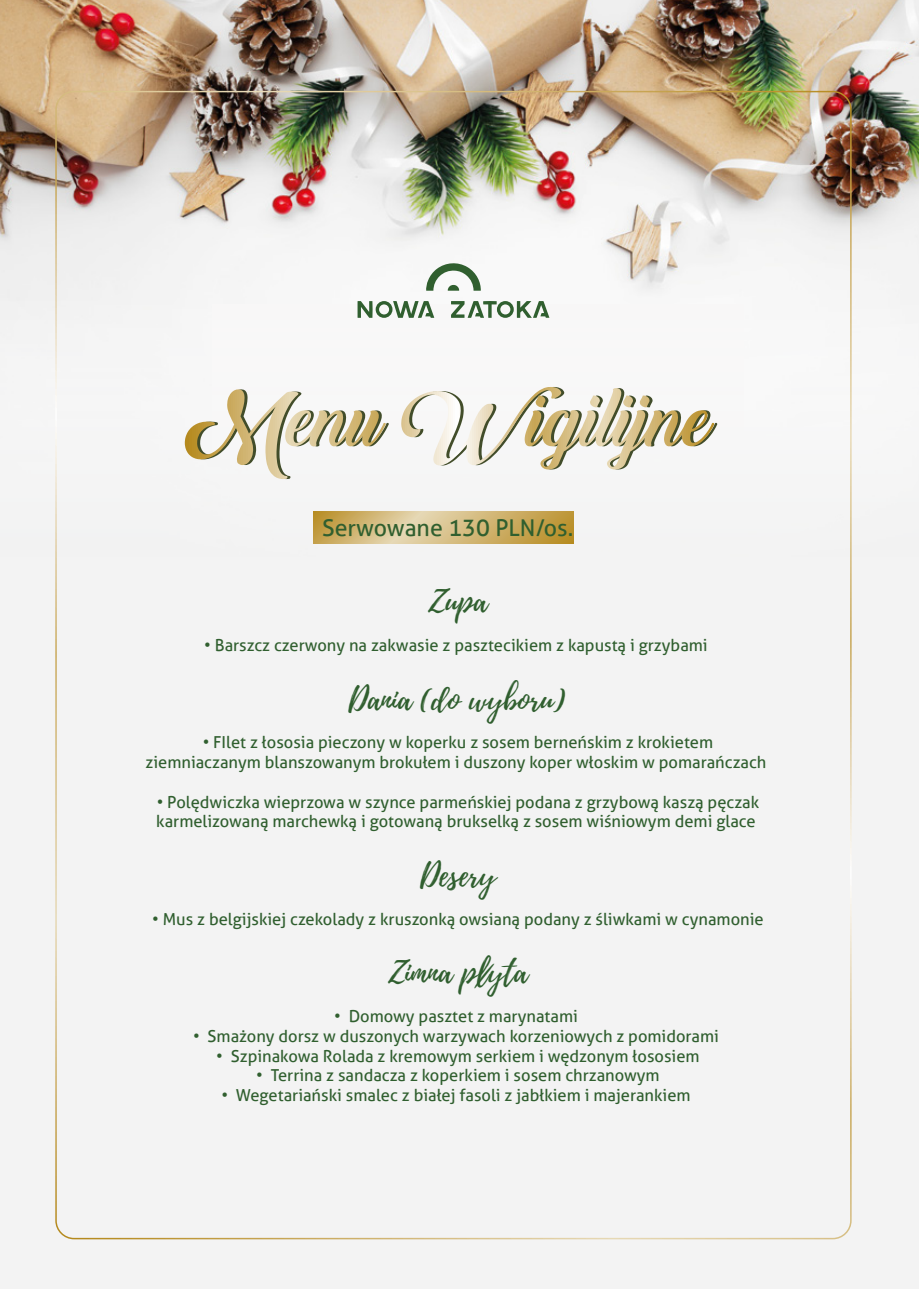
<style>
.page{position:relative;width:919px;height:1289px;background:#fff}
.page>*{position:absolute;margin:0;border:0;box-sizing:border-box;transform-origin:0 0}
.t1{font:31.5px "Playlist Script";color:#305f2f}
.t2{font:23.1px "Aller";color:#305f2f}
.t3{font:16.5px/19.8px "Aller";color:#305f2f;text-align:center}
</style>
<div class="page">
<img style="left:0;top:0;width:918px;height:284px">
<div style="left:0;top:284px;width:918px;height:1004px;background:#f3f3f3"></div>
<svg style="left:188px;top:387px;width:529px;height:92px"></svg>
<svg style="left:401px;top:387px;width:149px;height:78px"></svg>
<svg style="left:357px;top:301px;width:77px;height:17px"></svg>
<svg style="left:451px;top:301px;width:98px;height:17px"></svg>
<svg style="left:425px;top:261px;width:56px;height:30px"></svg>
<svg style="left:313px;top:511px;width:260px;height:33px"></svg>
<h2 class="t2" style="left:322px;top:514px;width:253px">Serwowane 130 PLN/os.</h2>
<h1 class="t1" style="left:428px;top:579px;width:61px">Zupa</h1>
<p class="t3" style="left:204px;top:635px;width:505px">• Barszcz czerwony na zakwasie z pasztecikiem z kapustą i grzybami</p>
<h1 class="t1" style="left:348px;top:676px;width:220px">Dania (do wyboru)</h1>
<p class="t3" style="left:145px;top:732px;width:622px">• FIlet z łososia pieczony w koperku z sosem berneńskim z krokietem ziemniaczanym blanszowanym brokułem i duszony koper włoskim w pomarańczach</p>
<p class="t3" style="left:156px;top:791px;width:604px;text-align:left">• Polędwiczka wieprzowa w szynce parmeńskiej podana z grzybową kaszą pęczak karmelizowaną marchewką i gotowaną brukselką z sosem wiśniowym demi glace</p>
<h1 class="t1" style="left:420px;top:853px;width:77px">Desery</h1>
<p class="t3" style="left:152px;top:908px;width:613px">• Mus z belgijskiej czekolady z kruszonką owsianą podany z śliwkami w cynamonie</p>
<h1 class="t1" style="left:388px;top:950px;width:141px">Zimna plyta</h1>
<p class="t3" style="left:334px;top:1006px;width:245px">• Domowy pasztet z marynatami</p>
<p class="t3" style="left:193px;top:1025px;width:527px">• Smażony dorsz w duszonych warzywach korzeniowych z pomidorami</p>
<p class="t3" style="left:216px;top:1045px;width:485px">• Szpinakowa Rolada z kremowym serkiem i wędzonym łososiem</p>
<p class="t3" style="left:256px;top:1065px;width:405px">• Terrina z sandacza z koperkiem i sosem chrzanowym</p>
<p class="t3" style="left:221px;top:1085px;width:471px">• Wegetariański smalec z białej fasoli z jabłkiem i majerankiem</p>
<h1 class="t1" style="left:476px;top:950px;width:18px">/</h1>
</div>
